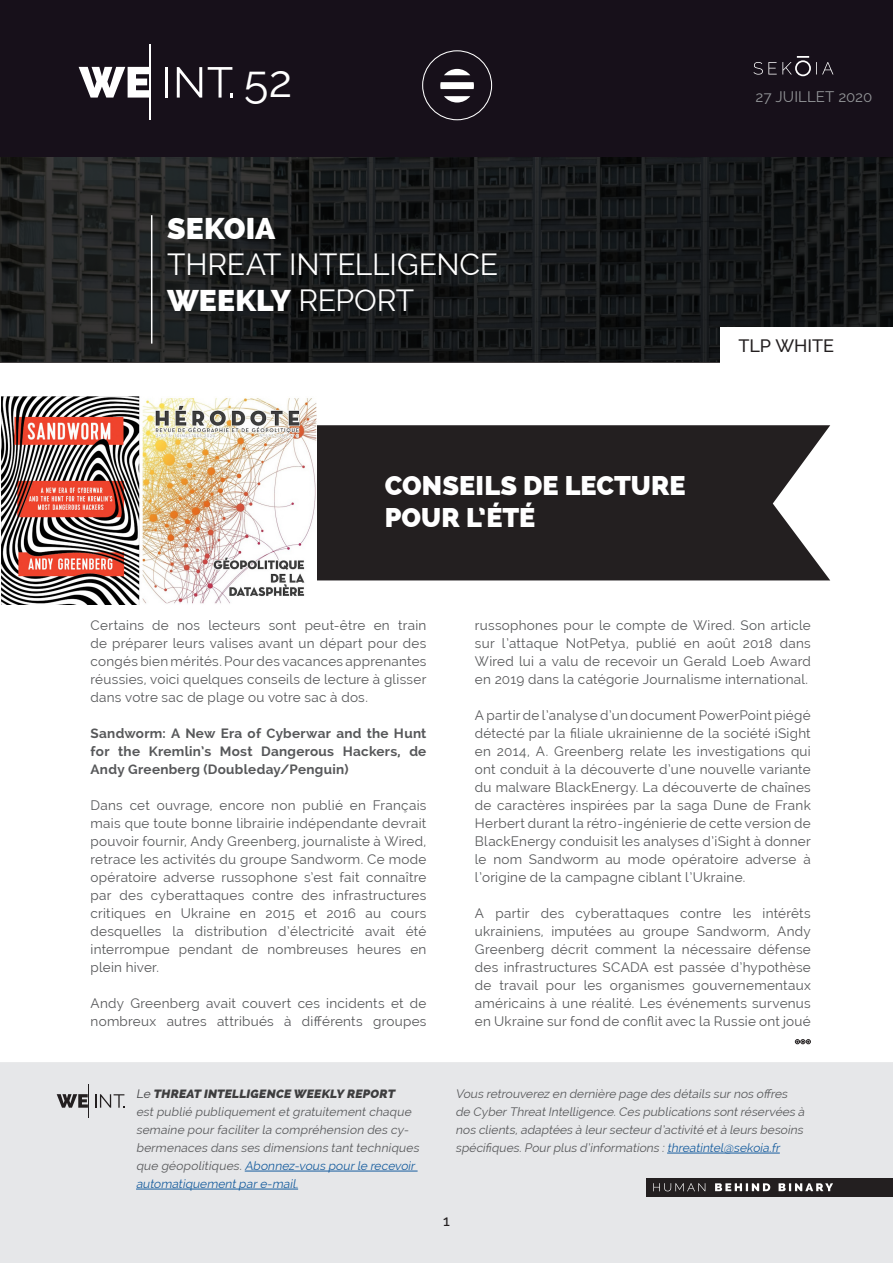
<style>
.page{position:relative;width:893px;height:1263px;background:#fff}
.page>*{position:absolute;margin:0;border:0;box-sizing:border-box;transform-origin:0 0}
.t1{font:45px "Raleway";color:#fff}
.t2{font:30px/36px "Raleway";letter-spacing:-.01em;color:#fff}
.t3{font:800 27px "Raleway";color:#fff}
.t4{font:500 18px "Raleway";letter-spacing:-.01em;color:#231f20}
.t5{font:15px "Raleway";color:#939598}
.t6{font:500 15px "Raleway";color:#231f20}
.t7{font:13.5px/18px "Raleway";letter-spacing:.02em;color:#57585a;text-align:justify}
.t8{font:700 13.5px/18px "Raleway";letter-spacing:.02em;color:#57585a;text-align:justify}
.t9{font:italic 12px/18px "Raleway";color:#57585a}
.t10{font:italic 800 12px "Raleway";color:#3e3e3f}
.s1{font-weight:800}
.s2{font-weight:400}
.s3{color:#175d9e}
</style>
<div class="page">
<div style="left:0;top:1062px;width:893px;height:201px;background:#e6e7e9"></div>
<div style="left:0;top:0;width:893px;height:157px;background:#17101a"></div>
<hr style="left:165px;top:67px;width:3px;height:31px;background:#fff">
<svg style="left:177px;top:67px;width:25px;height:31px"></svg>
<svg style="left:208px;top:67px;width:24px;height:31px"></svg>
<hr style="left:149px;top:44px;width:2px;height:76px;background:#fff">
<svg style="left:79px;top:67px;width:70px;height:31px"></svg>
<svg style="left:753px;top:56px;width:80px;height:21px"></svg>
<div style="left:422px;top:50px;width:70px;height:70px;border:1px solid #fff;border-radius:50%"></div>
<svg style="left:440px;top:82px;width:34px;height:7px"></svg>
<svg style="left:444px;top:96px;width:26px;height:7px"></svg>
<svg style="left:444px;top:69px;width:26px;height:6px"></svg>
<div style="left:317px;top:425px;width:513px;height:155px;background:#231f20"></div>
<div style="left:646px;top:1178px;width:247px;height:18px;background:#231f20"></div>
<svg style="left:653px;top:1183px;width:180px;height:8px"></svg>
<hr style="left:245px;top:1171px;width:173px;height:1px;background:#175d9e">
<hr style="left:136px;top:1189px;width:162px;height:1px;background:#175d9e">
<svg style="left:795px;top:1039px;width:16px;height:5px"></svg>
<svg style="left:95px;top:1094px;width:29px;height:14px"></svg>
<hr style="left:88px;top:1084px;width:1px;height:34px;background:#231f20">
<svg style="left:57px;top:1094px;width:31px;height:14px"></svg>
<img style="left:0;top:157px;width:893px;height:204px">
<hr style="left:151px;top:215px;width:1px;height:129px;background:#fff">
<div style="left:720px;top:327px;width:173px;height:37px;background:#fff"></div>
<hr style="left:667px;top:1153px;width:113px;height:1px;background:#175d9e">
<img style="left:1px;top:396px;width:316px;height:208px">
<h1 class="t1" style="left:244px;top:55px;width:50px">52</h1>
<p class="t2" style="left:167px;top:210px;width:332px"><span class="s1">SEKOIA<br></span>THREAT INTELLIGENCE<br><span class="s1">WEEKLY</span> REPORT</p>
<p class="t3" style="left:385px;top:469px;width:302px">CONSEILS DE LECTURE</p>
<p class="t3" style="left:385px;top:502px;width:152px">POUR L’ÉTÉ</p>
<p class="t5" style="left:755px;top:88px;width:118px">27 JUILLET 2020</p>
<p class="t5" style="left:735px;top:93px;width:99px">01 MARS 2019</p>
<p class="t4" style="left:738px;top:335px;width:97px">TLP WHITE</p>
<p class="t7" style="left:91px;top:616px;width:337px">Certains de nos lecteurs sont peut-être en train de préparer leurs valises avant un départ pour des congés bien mérités. Pour des vacances apprenantes réussies, voici quelques conseils de lecture à glisser dans votre sac de plage ou votre sac à dos.</p>
<p class="t8" style="left:91px;top:724px;width:337px">Sandworm: A New Era of Cyberwar and the Hunt for the Kremlin’s Most Dangerous Hackers, de Andy Greenberg (Doubleday/Penguin)</p>
<p class="t7" style="left:91px;top:796px;width:337px">Dans cet ouvrage, encore non publié en Français mais que toute bonne librairie indépendante devrait pouvoir fournir, Andy Greenberg, journaliste à Wired, retrace les activités du groupe Sandworm. Ce mode opératoire adverse russophone s’est fait connaître par des cyberattaques contre des infrastructures critiques en Ukraine en 2015 et 2016 au cours desquelles la distribution d’électricité avait été interrompue pendant de nombreuses heures en plein hiver.</p>
<p class="t7" style="left:91px;top:994px;width:337px">Andy Greenberg avait couvert ces incidents et de nombreux autres attribués à différents groupes</p>
<p class="t7" style="left:475px;top:616px;width:337px">russophones pour le compte de Wired. Son article sur l’attaque NotPetya, publié en août 2018 dans Wired lui a valu de recevoir un Gerald Loeb Award en 2019 dans la catégorie Journalisme international.</p>
<p class="t7" style="left:475px;top:706px;width:337px">A partir de l’analyse d’un document PowerPoint piégé détecté par la filiale ukrainienne de la société iSight en 2014, A. Greenberg relate les investigations qui ont conduit à la découverte d’une nouvelle variante du malware BlackEnergy. La découverte de chaînes de caractères inspirées par la saga Dune de Frank Herbert durant la rétro-ingénierie de cette version de BlackEnergy conduisit les analyses d’iSight à donner le nom Sandworm au mode opératoire adverse à l’origine de la campagne ciblant l’Ukraine.</p>
<p class="t7" style="left:475px;top:904px;width:337px">A partir des cyberattaques contre les intérêts ukrainiens, imputées au groupe Sandworm, Andy Greenberg décrit comment la nécessaire défense des infrastructures SCADA est passée d’hypothèse de travail pour les organismes gouvernementaux américains à une réalité. Les événements survenus en Ukraine sur fond de conflit avec la Russie ont joué</p>
<p class="t10" style="left:136px;top:1087px;width:262px"><span class="s2">Le</span> THREAT INTELLIGENCE WEEKLY REPORT</p>
<p class="t9" style="left:136px;top:1103px;width:287px">estpublié publiquementetgratuitementchaque semaine pourfaciliterla compréhension des cy&shy;bermenaces dans ses dimensions tanttechniques que géopolitiques.<span class="s3">Abonnez-vous pourle recevoir automatiquementpare-mail.</span></p>
<p class="t9" style="left:455px;top:1085px;width:353px">Vous retrouverez en dernière page des détails surnos offres de CyberThreatIntelligence.Ces publications sontréservées à nos clients,adaptées à leursecteurd’activité età leurs besoins spécifiques.Pourplus d’informations :<span class="s3">threatintel@sekoia.fr</span></p>
<p class="t6" style="left:443px;top:1212px;width:8px">1</p>
</div>
